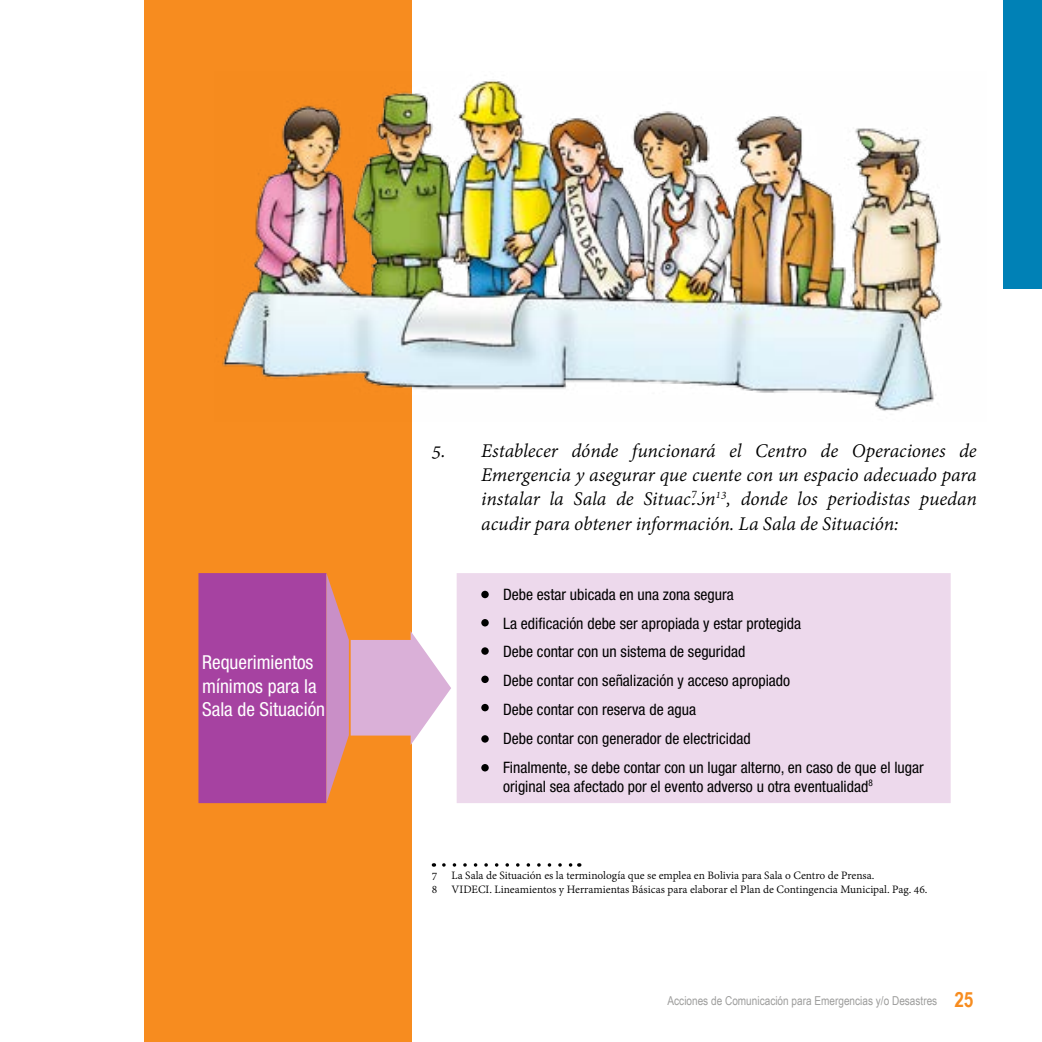
<style>
.page{position:relative;width:1042px;height:1042px;background:#fff}
.page>*{position:absolute;margin:0;border:0;box-sizing:border-box;transform-origin:0 0}
.t1{font:italic 21px/24.2px "Adobe Devanagari";letter-spacing:-.005em;color:#000;text-align:justify}
.t2{font:condensed 19.25px/23.1px "Helvetica Neue";color:#fff}
.t3{font:condensed 15.75px/28.9px "Helvetica Neue";color:#000}
.t4{font:12.25px/14.2px "Adobe Devanagari";color:#000}
.t5{font:12.25px "Arial Narrow";color:#9d9d9c}
.s1{font-weight:700;font-size:21px;color:#f78c1f}
</style>
<div class="page">
<div style="left:144px;top:0;width:267px;height:1042px;background:#f78c1f"></div>
<img style="left:222px;top:72px;width:720px;height:350px">
<svg style="left:444px;top:863px;width:129px;height:3px"></svg>
<div style="left:1003px;top:0;width:39px;height:288px;background:#0081b6"></div>
<div style="left:457px;top:573px;width:493px;height:230px;background:#edd9ec"></div>
<svg style="left:198px;top:573px;width:253px;height:230px"></svg>
<div style="left:481px;top:591px;width:8px;height:7px;background:#000;border-radius:50%"></div>
<div style="left:481px;top:647px;width:8px;height:8px;background:#000;border-radius:50%"></div>
<div style="left:481px;top:704px;width:8px;height:7px;background:#000;border-radius:50%"></div>
<div style="left:481px;top:764px;width:8px;height:7px;background:#000;border-radius:50%"></div>
<div style="left:481px;top:619px;width:8px;height:7px;background:#000;border-radius:50%"></div>
<div style="left:481px;top:675px;width:8px;height:8px;background:#000;border-radius:50%"></div>
<div style="left:481px;top:735px;width:8px;height:7px;background:#000;border-radius:50%"></div>
<p class="t2" style="left:202px;top:651px;width:124px">Requerimientos mínimos para la<br>Sala de Situación</p>
<p class="t1" style="left:481px;top:440px;width:497px;text-indent:-50px">5. Establecer dónde funcionará el Centro de Operaciones de Emergencia y asegurar que cuente con un espacio adecuado para instalar la Sala de Situación<sup>13</sup>, donde los periodistas puedan acudir para obtener información. La Sala de Situación:</p>
<p class="t4" style="left:692px;top:487px;width:7px">7</p>
<p class="t3" style="left:503px;top:579px;width:422px">Debe estar ubicada en una zona segura<br>La edificación debe ser apropiada y estar protegida<br>Debe contar con un sistema de seguridad<br>Debe contar con señalización y acceso apropiado<br>Debe contar con reserva de agua<br>Debe contar con generador de electricidad<br>Finalmente, se debe contar con un lugar alterno, en caso de que el lugar</p>
<p class="t3" style="left:503px;top:771px;width:371px">original sea afectado por el evento adverso u otra eventualidad<sup>8</sup></p>
<p class="t4" style="left:432px;top:869px;width:497px">7 La Sala de Situación es la terminología que se emplea en Bolivia para Sala o Centro de Prensa.<br>8 VIDECI. Lineamientos y Herramientas Básicas para elaborar el Plan de Contingencia Municipal. Pag. 46.</p>
<p class="t5" style="left:667px;top:991px;width:307px">Acciones de Comunicación para Emergencias y/o Desastres <span class="s1">25</span></p>
</div>
